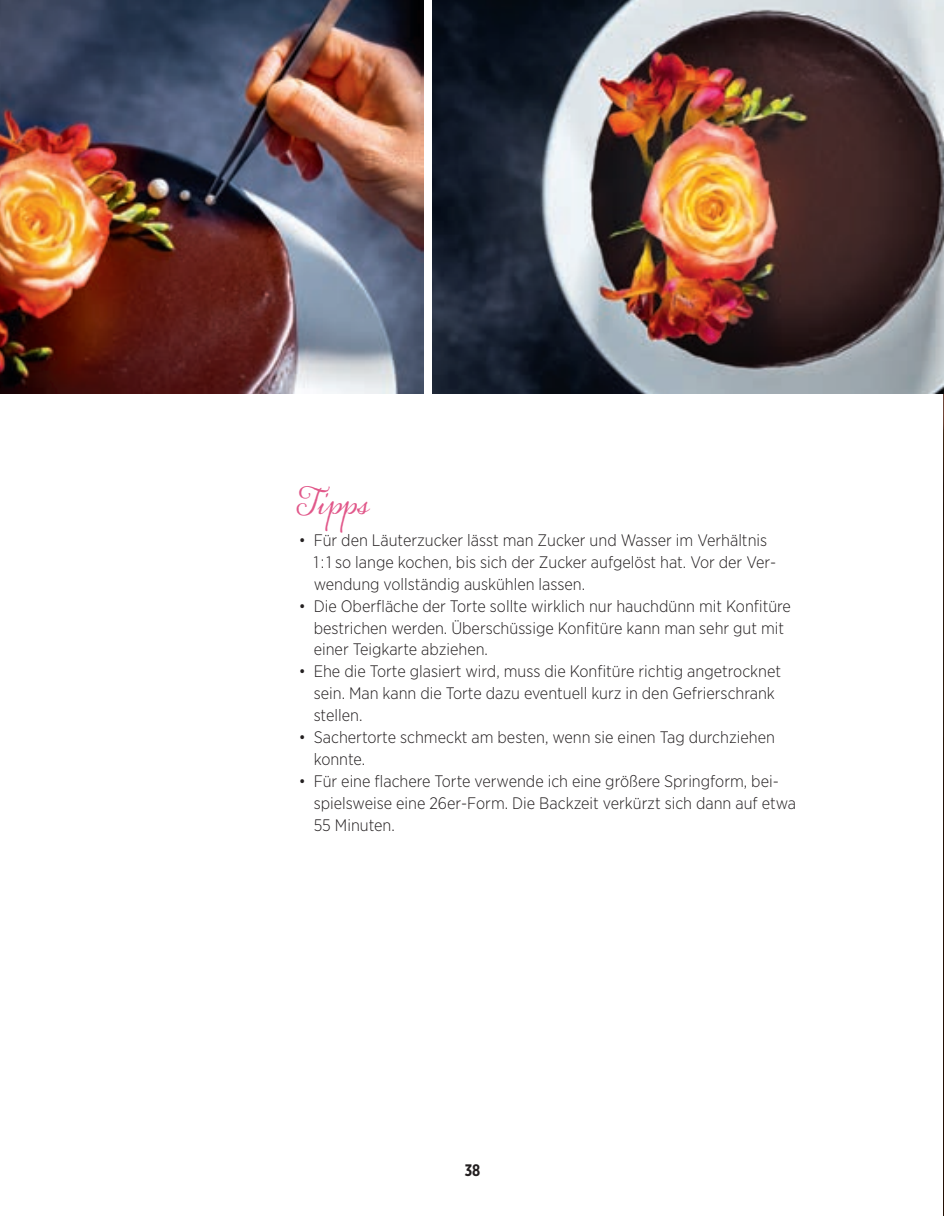
<style>
.page{position:relative;width:944px;height:1216px;background:#fff}
.page>*{position:absolute;margin:0;border:0;box-sizing:border-box;transform-origin:0 0}
.t1{font:33.77px "Alana";color:#e1588a}
.t2{font:300 16.62px/21.9px "Gotham Narrow";color:#231f20}
.t3{font:700 16.62px "Gotham X Narrow";color:#231f20}
</style>
<div class="page">
<img style="left:943px;top:393px;width:1px;height:255px">
<hr style="left:943px;top:648px;width:1px;height:568px;background:#231106">
<img style="left:433px;top:0;width:511px;height:393px">
<img style="left:0;top:0;width:424px;height:393px">
<h1 class="t1" style="left:299px;top:483px;width:74px">Tipps</h1>
<p class="t2" style="left:314px;top:529px;width:464px;text-indent:-15px">• Für den Läuterzucker lässt man Zucker und Wasser im Verhältnis<br>1 : 1 so lange kochen, bis sich der Zucker aufgelöst hat. Vor der Ver&shy;wendung vollständig auskühlen lassen.</p>
<p class="t2" style="left:314px;top:594px;width:479px;text-indent:-15px">• Die Oberfläche der Torte sollte wirklich nur hauchdünn mit Konfitüre bestrichen werden. Überschüssige Konfitüre kann man sehr gut mit einer Teigkarte abziehen.</p>
<p class="t2" style="left:314px;top:660px;width:469px;text-indent:-15px">• Ehe die Torte glasiert wird, muss die Konfitüre richtig angetrocknet sein. Man kann die Torte dazu eventuell kurz in den Gefrierschrank stellen.</p>
<p class="t2" style="left:314px;top:726px;width:463px;text-indent:-15px">• Sachertorte schmeckt am besten, wenn sie einen Tag durchziehen konnte.</p>
<p class="t2" style="left:314px;top:769px;width:484px;text-indent:-15px">• Für eine flachere Torte verwende ich eine größere Springform, bei&shy;spielsweise eine 26er-Form. Die Backzeit verkürzt sich dann auf etwa<br>55 Minuten.</p>
<p class="t3" style="left:465px;top:1160px;width:17px">38</p>
</div>
